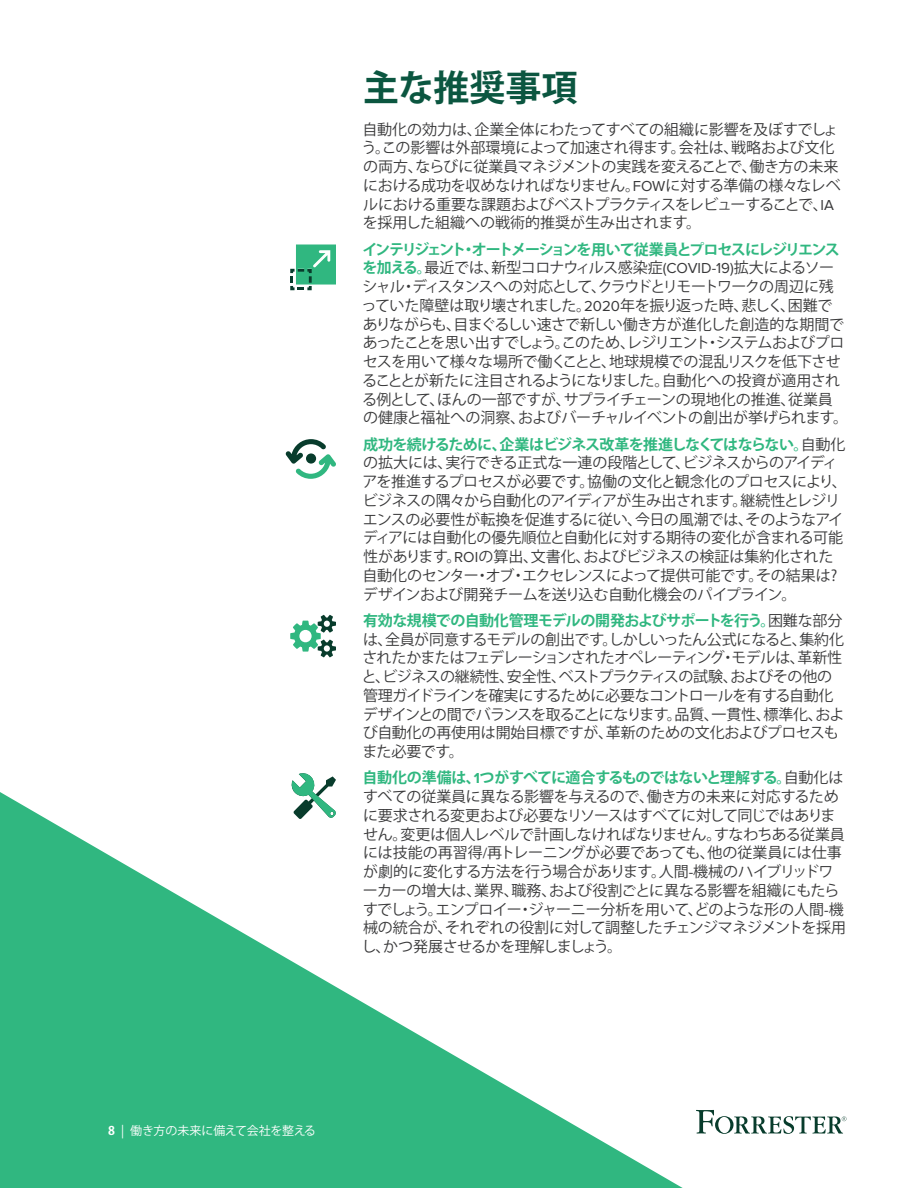
<style>
.page{position:relative;width:918px;height:1188px;background:#fff}
.page>*{position:absolute;margin:0;border:0;box-sizing:border-box;transform-origin:0 0}
.Heading_1{font:700 36px "Koz Go Pro";color:#0b5640}
.t1{font:15px/18.8px "Koz Go Pro";letter-spacing:-.03em;color:#383839}
.t2{font:12px "Koz Go Pro";letter-spacing:-.02em;color:#fff}
.s1{font-family:"Proxima Nova"}
.s2{font-weight:700;color:#30b780}
.s3{font-family:"Proxima Nova";font-weight:700;color:#30b780}
.s4{font-weight:700}
</style>
<div class="page">
<svg style="left:0;top:792px;width:683px;height:396px;fill:#30b780"></svg>
<svg style="left:696px;top:1110px;width:150px;height:24px"></svg>
<svg style="left:285px;top:439px;width:51px;height:40px"></svg>
<div style="left:306px;top:453px;width:10px;height:11px;background:#083c2c;border-radius:50%"></div>
<svg style="left:290px;top:244px;width:46px;height:46px"></svg>
<svg style="left:290px;top:615px;width:46px;height:42px"></svg>
<svg style="left:291px;top:773px;width:45px;height:46px"></svg>
<p class="Heading_1" style="left:363px;top:65px;width:216px">主な推奨事項</p>
<p class="t1" style="left:362px;top:120px;width:481px">自動化の効力は、企業全体にわたってすべての組織に影響を及ぼすでしょう。この影響は外部環境によって加速され得ます。会社は、戦略および文化の両方、ならびに従業員マネジメントの実践を変えることで、働き方の未来における成功を収めなければなりません。<span class="s1">FOW</span>に対する準備の様々なレベルにおける重要な課題およびベストプラクティスをレビューすることで、<span class="s1">IA</span>を採用した組織への戦術的推奨が生み出されます。</p>
<p class="t1" style="left:362px;top:240px;width:488px"><span class="s2">インテリジェント・オートメーションを用いて従業員とプロセスにレジリエンスを加える。</span>最近では、新型コロナウィルス感染症<span class="s1">(COVID-19)</span>拡大によるソーシャル・ディスタンスへの対応として、クラウドとリモートワークの周辺に残っていた障壁は取り壊されました。<span class="s1">2020</span>年を振り返った時、悲しく、困難でありながらも、目まぐるしい速さで新しい働き方が進化した創造的な期間であったことを思い出すでしょう。このため、レジリエント・システムおよびプロセスを用いて様々な場所で働くことと、地球規模での混乱リスクを低下させることとが新たに注目されるようになりました。自動化への投資が適用される例として、ほんの一部ですが、サプライチェーンの現地化の推進、従業員の健康と福祉への洞察、およびバーチャルイベントの創出が挙げられます。</p>
<p class="t1" style="left:362px;top:435px;width:486px"><span class="s2">成功を続けるために、企業はビジネス改革を推進しなくてはならない。</span>自動化の拡大には、実行できる正式な一連の段階として、ビジネスからのアイディアを推進するプロセスが必要です。協働の文化と観念化のプロセスにより、ビジネスの隅々から自動化のアイディアが生み出されます。継続性とレジリエンスの必要性が転換を促進するに従い、今日の風潮では、そのようなアイディアには自動化の優先順位と自動化に対する期待の変化が含まれる可能性があります。<span class="s1">ROI</span>の算出、文書化、およびビジネスの検証は集約化された自動化のセンター・オブ・エクセレンスによって提供可能です。その結果は?デザインおよび開発チームを送り込む自動化機会のパイプライン。</p>
<p class="t1" style="left:362px;top:611px;width:484px"><span class="s2">有効な規模での自動化管理モデルの開発およびサポートを行う。</span>困難な部分は、全員が同意するモデルの創出です。しかしいったん公式になると、集約化されたかまたはフェデレーションされたオペレーティング・モデルは、革新性と、ビジネスの継続性、安全性、ベストプラクティスの試験、およびその他の管理ガイドラインを確実にするために必要なコントロールを有する自動化デザインとの間でバランスを取ることになります。品質、一貫性、標準化、および自動化の再使用は開始目標ですが、革新のための文化およびプロセスもまた必要です。</p>
<p class="t1" style="left:362px;top:769px;width:486px"><span class="s2">自動化の準備は、</span><span class="s3">1</span><span class="s2">つがすべてに適合するものではないと理解する。</span>自動化はすべての従業員に異なる影響を与えるので、働き方の未来に対応するために要求される変更および必要なリソースはすべてに対して同じではありません。変更は個人レベルで計画しなければなりません。すなわちある従業員には技能の再習得<span class="s1">/</span>再トレーニングが必要であっても、他の従業員には仕事が劇的に変化する方法を行う場合があります。人間<span class="s1">-</span>機械のハイブリッドワーカーの増大は、業界、職務、および役割ごとに異なる影響を組織にもたらすでしょう。エンプロイー・ジャーニー分析を用いて、どのような形の人間<span class="s1">-</span>機械の統合が、それぞれの役割に対して調整したチェンジマネジメントを採用し、かつ発展させるかを理解しましょう。</p>
<p class="t2" style="left:108px;top:1123px;width:209px"><span class="s4">8</span> | 働き方の未来に備えて会社を整える</p>
</div>
